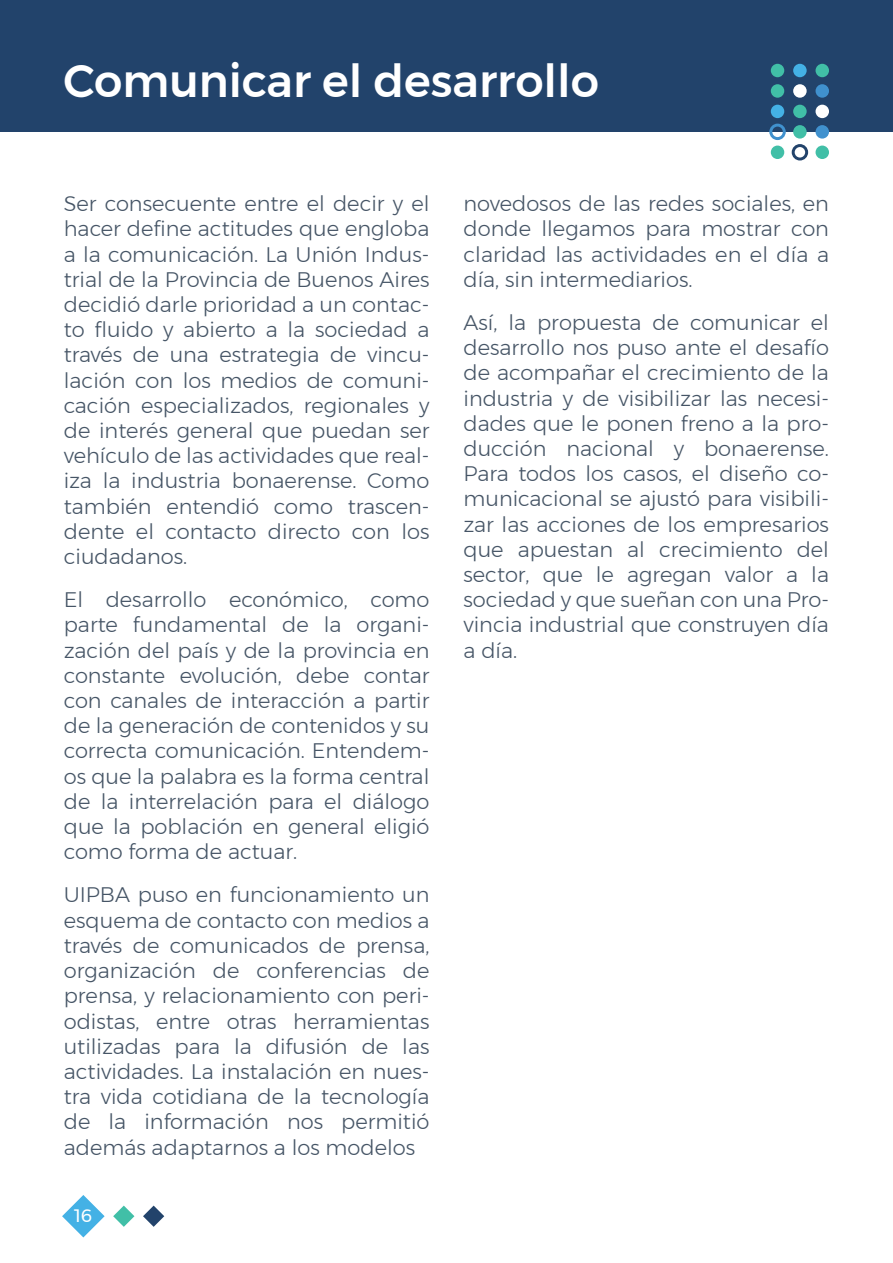
<style>
.page{position:relative;width:893px;height:1263px;background:#fff}
.page>*{position:absolute;margin:0;border:0;box-sizing:border-box;transform-origin:0 0}
.t1{font:500 45px "Montserrat";color:#fff}
.t2{font:300 21px/25.2px "Montserrat";color:#465566;text-align:justify}
.t3{font:18px "Montserrat";color:#fff}
</style>
<div class="page">
<div style="left:0;top:0;width:893px;height:132px;background:#22436b"></div>
<div style="left:815px;top:64px;width:14px;height:13px;background:#41bfa7;border-radius:50%"></div>
<div style="left:815px;top:84px;width:14px;height:14px;background:#4091ce;border-radius:50%"></div>
<div style="left:815px;top:105px;width:14px;height:13px;background:#fff;border-radius:50%"></div>
<div style="left:815px;top:125px;width:14px;height:14px;background:#4091ce;border-radius:50%"></div>
<div style="left:815px;top:146px;width:14px;height:13px;background:#41bfa7;border-radius:50%"></div>
<div style="left:793px;top:64px;width:14px;height:13px;background:#44b1e5;border-radius:50%"></div>
<div style="left:793px;top:84px;width:14px;height:14px;background:#fff;border-radius:50%"></div>
<div style="left:793px;top:105px;width:14px;height:13px;background:#41bfa7;border-radius:50%"></div>
<div style="left:793px;top:125px;width:14px;height:14px;background:#41bfa7;border-radius:50%"></div>
<svg style="left:792px;top:144px;width:16px;height:16px"></svg>
<div style="left:771px;top:64px;width:13px;height:13px;background:#41bfa7;border-radius:50%"></div>
<div style="left:771px;top:84px;width:13px;height:14px;background:#41bfa7;border-radius:50%"></div>
<div style="left:771px;top:105px;width:13px;height:13px;background:#44b1e5;border-radius:50%"></div>
<svg style="left:769px;top:124px;width:17px;height:16px"></svg>
<div style="left:771px;top:146px;width:13px;height:13px;background:#41bfa7;border-radius:50%"></div>
<svg style="left:143px;top:1205px;width:21px;height:22px"></svg>
<svg style="left:113px;top:1205px;width:21px;height:22px"></svg>
<svg style="left:62px;top:1195px;width:43px;height:42px"></svg>
<h1 class="t1" style="left:64px;top:46px;width:537px">Comunicar el desarrollo</h1>
<p class="t2" style="left:64px;top:191px;width:367px">Ser consecuente entre el decir y el hacer define actitudes que engloba a la comunicación. La Unión Indus&shy;trial de la Provincia de Buenos Aires decidió darle prioridad a un contac&shy;to fluido y abierto a la sociedad a través de una estrategia de vincu&shy;lación con los medios de comuni&shy;cación especializados, regionales y de interés general que puedan ser vehículo de las actividades que real&shy;iza la industria bonaerense. Como también entendió como trascen&shy;dente el contacto directo con los ciudadanos.</p>
<p class="t2" style="left:64px;top:587px;width:367px">El desarrollo económico, como parte fundamental de la organi&shy;zación del país y de la provincia en constante evolución, debe contar con canales de interacción a partir de la generación de contenidos y su correcta comunicación. Entendem&shy;os que la palabra es la forma central de la interrelación para el diálogo que la población en general eligió como forma de actuar.</p>
<p class="t2" style="left:64px;top:882px;width:367px">UIPBA puso en funcionamiento un esquema de contacto con medios a través de comunicados de prensa, organización de conferencias de prensa, y relacionamiento con peri&shy;odistas, entre otras herramientas utilizadas para la difusión de las actividades. La instalación en nues&shy;tra vida cotidiana de la tecnología de la información nos permitió además adaptarnos a los modelos</p>
<p class="t3" style="left:74px;top:1201px;width:20px">16</p>
<p class="t2" style="left:463px;top:191px;width:367px">novedosos de las redes sociales, en donde llegamos para mostrar con claridad las actividades en el día a día, sin intermediarios.</p>
<p class="t2" style="left:463px;top:310px;width:367px">Así, la propuesta de comunicar el desarrollo nos puso ante el desafío de acompañar el crecimiento de la industria y de visibilizar las necesi&shy;dades que le ponen freno a la pro&shy;ducción nacional y bonaerense.<br>Para todos los casos, el diseño co&shy;municacional se ajustó para visibili&shy;zar las acciones de los empresarios que apuestan al crecimiento del sector, que le agregan valor a la sociedad y que sueñan con una Pro&shy;vincia industrial que construyen día a día.</p>
</div>
